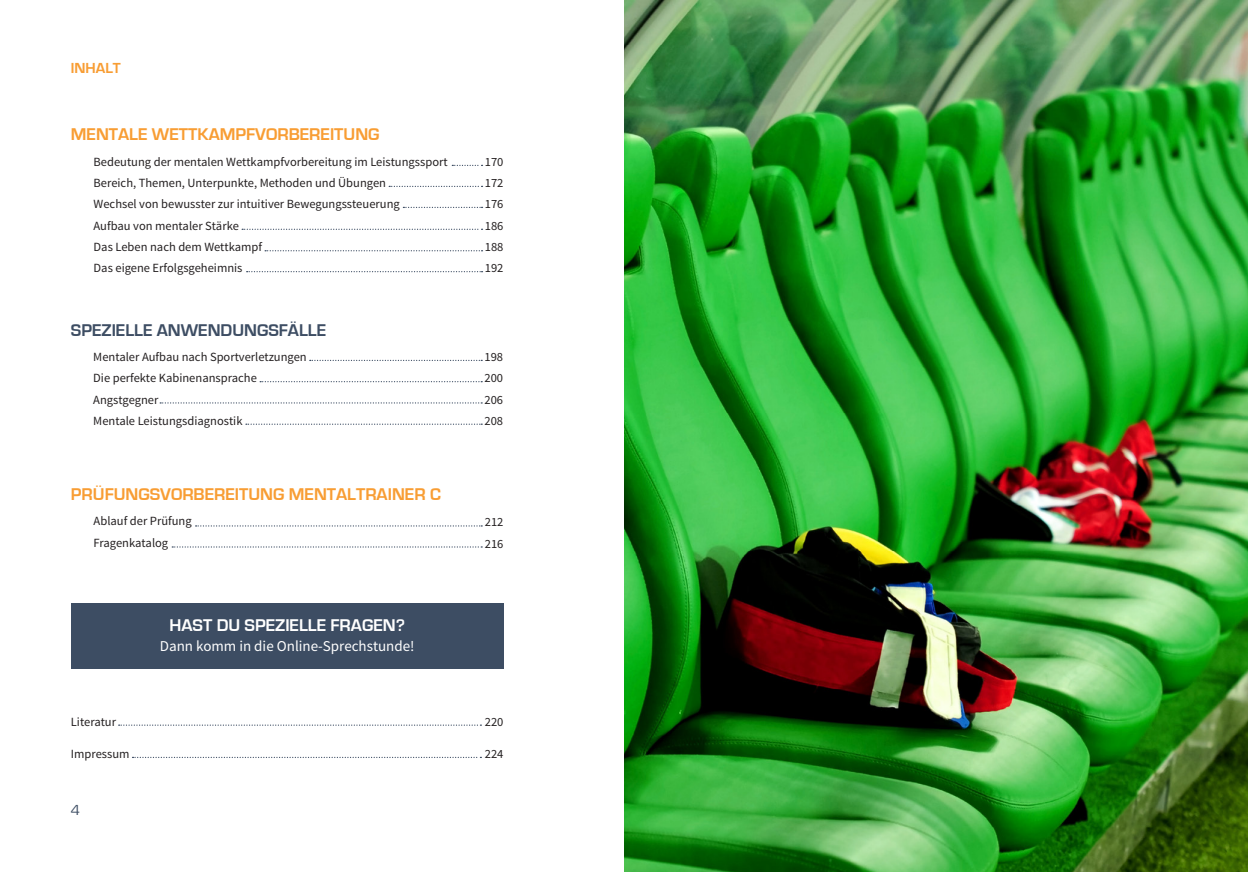
<style>
.page{position:relative;width:1248px;height:872px;background:#fff}
.page>*{position:absolute;margin:0;border:0;box-sizing:border-box;transform-origin:0 0}
.t1{font:700 17.5px "Eurostile";color:#f89d33}
.t2{font:700 17.5px "Eurostile";color:#3d4d63}
.t3{font:700 17.5px "Eurostile";color:#fff}
.t4{font:15px "Source Sans Pro";color:#fff}
.t5{font:700 15px "Eurostile";color:#f89d33}
.t6{font:15px "Eurostile";color:#3d4d63}
.t7{font:12.5px/21.2px "Source Sans Pro";color:#231f20}
</style>
<div class="page">
<svg style="left:119px;top:724px;width:362px;height:2px"></svg>
<svg style="left:132px;top:756px;width:349px;height:2px"></svg>
<div style="left:71px;top:603px;width:432px;height:65px;background:#3d4d63"></div>
<img style="left:624px;top:0;width:623px;height:872px">
<svg style="left:452px;top:165px;width:30px;height:1px"></svg>
<svg style="left:310px;top:360px;width:172px;height:1px"></svg>
<svg style="left:389px;top:186px;width:93px;height:1px"></svg>
<svg style="left:260px;top:381px;width:222px;height:1px"></svg>
<svg style="left:403px;top:207px;width:79px;height:1px"></svg>
<svg style="left:160px;top:402px;width:322px;height:1px"></svg>
<svg style="left:247px;top:271px;width:235px;height:1px"></svg>
<svg style="left:242px;top:229px;width:240px;height:1px"></svg>
<svg style="left:246px;top:423px;width:236px;height:2px"></svg>
<svg style="left:196px;top:525px;width:286px;height:1px"></svg>
<svg style="left:172px;top:546px;width:310px;height:1px"></svg>
<svg style="left:265px;top:250px;width:217px;height:1px"></svg>
<p class="t5" style="left:71px;top:59px;width:51px">INHALT</p>
<h1 class="t1" style="left:71px;top:125px;width:310px">MENTALE WETTKAMPFVORBEREITUNG</h1>
<p class="t7" style="left:94px;top:151px;width:355px">Bedeutung der mentalen Wettkampfvorbereitung im Leistungssport Bereich, Themen, Unterpunkte, Methoden und Übungen<br>Wechsel von bewusster zur intuitiver Bewegungssteuerung<br>Aufbau von mentaler Stärke<br>Das Leben nach dem Wettkampf<br>Das eigene Erfolgsgeheimnis</p>
<h1 class="t2" style="left:71px;top:320px;width:257px">SPEZIELLE ANWENDUNGSFÄLLE</h1>
<p class="t7" style="left:485px;top:151px;width:20px;text-align:justify">170<br>172<br>176<br>186<br>188<br>192</p>
<p class="t7" style="left:93px;top:346px;width:215px">Mentaler Aufbau nach Sportverletzungen<br>Die perfekte Kabinenansprache<br>Angstgegner<br>Mentale Leistungsdiagnostik</p>
<p class="t7" style="left:484px;top:346px;width:20px;text-align:justify">198<br>200<br>206<br>208</p>
<h1 class="t1" style="left:71px;top:484px;width:371px">PRÜFUNGSVORBEREITUNG MENTALTRAINER C</h1>
<p class="t7" style="left:94px;top:511px;width:100px">Ablauf der Prüfung<br>Fragenkatalog</p>
<p class="t7" style="left:71px;top:711px;width:47px">Literatur</p>
<p class="t7" style="left:71px;top:743px;width:60px">Impressum</p>
<p class="t6" style="left:71px;top:802px;width:11px">4</p>
<h1 class="t3" style="left:169px;top:615px;width:237px">HAST DU SPEZIELLE FRAGEN?</h1>
<p class="t4" style="left:160px;top:636px;width:256px">Dann komm in die Online-Sprechstunde!</p>
<p class="t7" style="left:485px;top:512px;width:20px">212<br>216</p>
<p class="t7" style="left:485px;top:711px;width:20px">220</p>
<p class="t7" style="left:485px;top:743px;width:20px">224</p>
</div>
